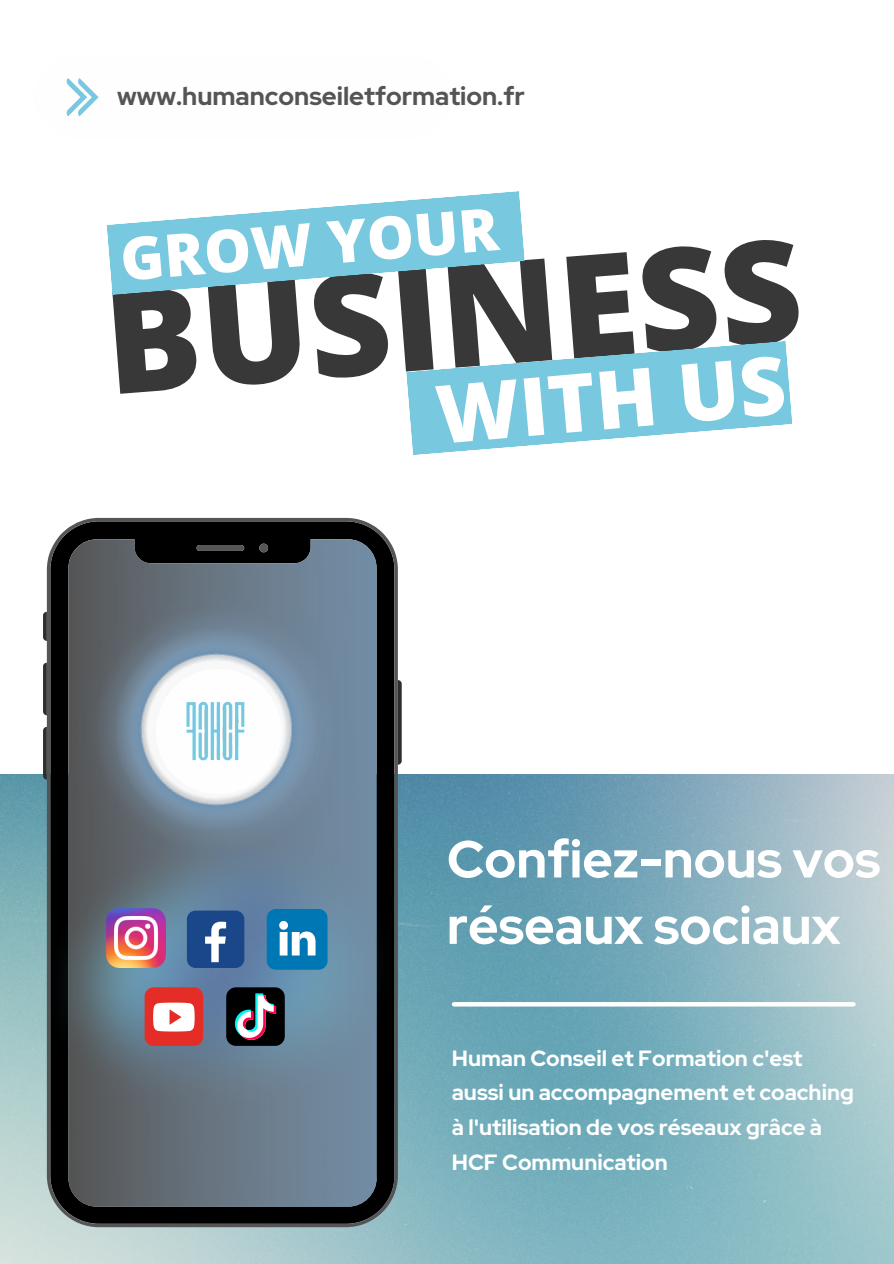
<style>
.page{position:relative;width:894px;height:1264px;background:#fff}
.page>*{position:absolute;margin:0;border:0;box-sizing:border-box;transform-origin:0 0}
.t1{font:800 142.65px "Open Sans";color:#383838}
.t2{font:800 80.7px "Open Sans";color:#fff}
.t3{font:800 59.1px "Open Sans";color:#fff}
.t4{font:700 52.05px/66.3px "Red Hat Display";color:#fff}
.t5{font:700 25.5px "Red Hat Display";color:#555}
.t6{font:700 21.9px/34.8px "Red Hat Display";color:#fff}
</style>
<div class="page">
<img style="left:0;top:774px;width:893px;height:489px">
<svg style="left:43px;top:611px;width:4px;height:30px"></svg>
<svg style="left:43px;top:662px;width:4px;height:53px"></svg>
<svg style="left:43px;top:726px;width:4px;height:5px"></svg>
<svg style="left:398px;top:680px;width:3px;height:51px"></svg>
<svg style="left:47px;top:518px;width:351px;height:709px;background:#363c40"></svg>
<hr style="left:454px;top:1002px;width:399px;height:4px;background:#fefefe">
<svg style="left:66px;top:78px;width:33px;height:39px"></svg>
<svg style="left:106px;top:191px;width:418px;height:104px"></svg>
<svg style="left:406px;top:341px;width:386px;height:114px"></svg>
<img style="left:0;top:731px;width:463px;height:476px">
<img style="left:106px;top:909px;width:59px;height:58px">
<div style="left:187px;top:910px;width:57px;height:57px;background:#1a4789;border-radius:9px"></div>
<svg style="left:205px;top:921px;width:21px;height:41px"></svg>
<svg style="left:267px;top:909px;width:60px;height:60px"></svg>
<svg style="left:226px;top:987px;width:59px;height:58px;background:#3a3b40"></svg>
<div style="left:144px;top:987px;width:59px;height:58px;background:#e52d27;border-radius:9px"></div>
<svg style="left:153px;top:1002px;width:41px;height:29px"></svg>
<svg style="left:71px;top:584px;width:289px;height:289px;background:#6e7e8d"></svg>
<div style="left:156px;top:668px;width:125px;height:126px;background:#fefefe;border-radius:50%"></div>
<img style="left:155px;top:671px;width:121px;height:120px">
<p class="t5" style="left:117px;top:79px;width:409px">www.humanconseiletformation.fr</p>
<p class="t3" style="left:117px;top:219px;width:380px;rotate:-5deg">GROW YOUR</p>
<h3 class="t1" style="left:98px;top:240px;width:699px;rotate:-4deg">BUSINESS</h3>
<p class="t2" style="left:431px;top:358px;width:352px;rotate:-5deg">WITH US</p>
<p class="t4" style="left:446px;top:825px;width:435px">Confiez-nous vos réseaux sociaux</p>
<p class="t6" style="left:451px;top:1040px;width:403px">Human Conseil et Formation c'est aussi un accompagnement et coaching à l'utilisation de vos réseaux grâce à<br>HCF Communication</p>
</div>
